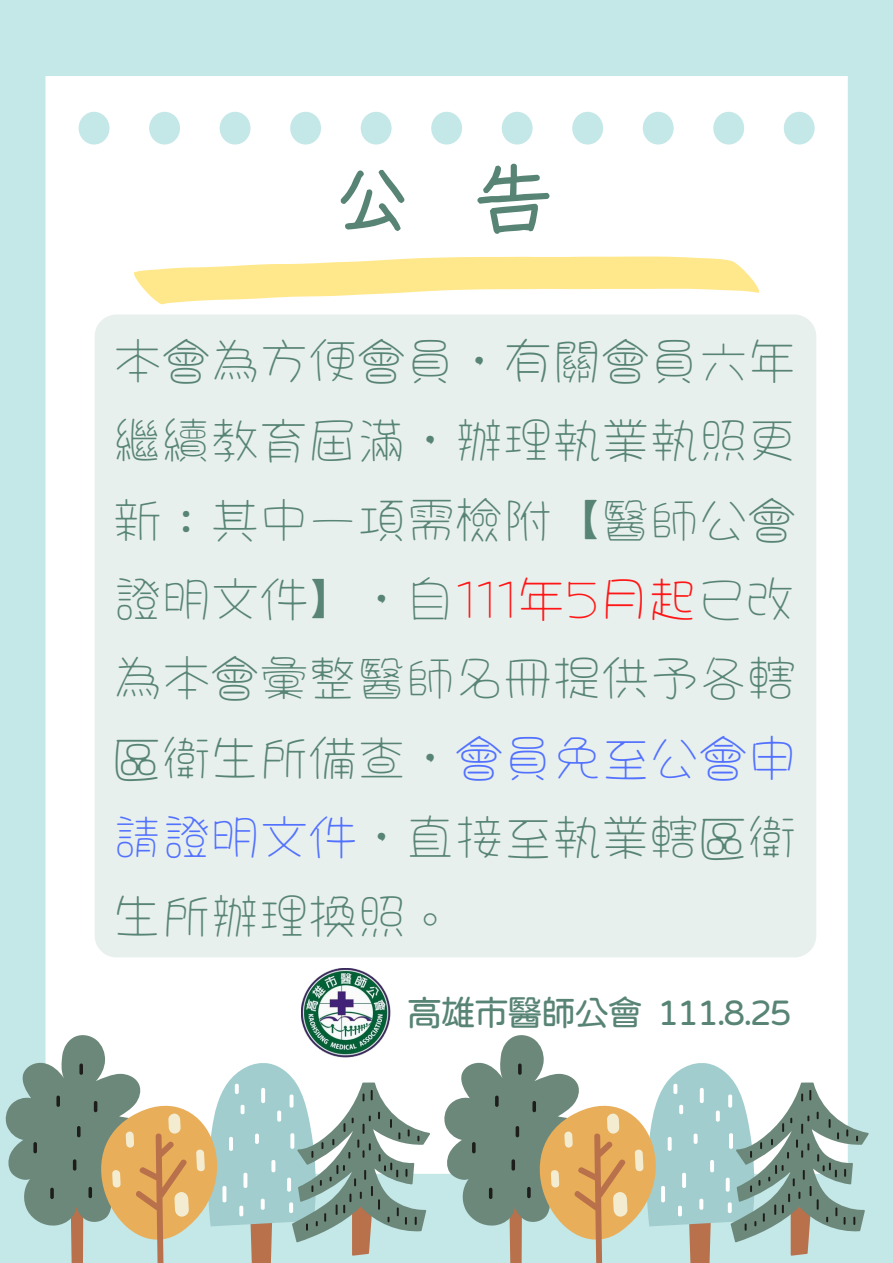
<style>
.page{position:relative;width:893px;height:1263px;background:#c4e7e8}
.page>*{position:absolute;margin:0;border:0;box-sizing:border-box;transform-origin:0 0}
.t1{font:700 78.3px "Yozai";color:#588476}
.t2{font:200 47.55px/79.3px "Pop Gothic Cjk Tc";letter-spacing:.025em;color:#588476;text-align:justify}
.t3{font:35.55px "jf openhuninn 1.1";letter-spacing:-.06em;color:#588476}
.s1{color:#ff1616}
.s2{color:#5271ff}
</style>
<div class="page">
<div style="left:45px;top:76px;width:803px;height:1097px;background:#fff"></div>
<svg style="left:5px;top:1033px;width:425px;height:230px"></svg>
<svg style="left:443px;top:1033px;width:425px;height:230px"></svg>
<svg style="left:134px;top:257px;width:625px;height:47px;background:#ffefb0"></svg>
<div style="left:95px;top:314px;width:721px;height:643px;background:#e8f0ed"></div>
<img style="left:302px;top:968px;width:89px;height:89px">
<h1 class="t1" style="left:333px;top:155px;width:221px">公 告</h1>
<p class="t2" style="left:114px;top:319px;width:683px">本會為方便會員，有關會員六年繼續教育屆滿，辦理執業執照更新：其中一項需檢附【醫師公會證明文件】，自<span class="s1">111年5月起</span>已改為本會彙整醫師名冊提供予各轄區衛生所備查，<span class="s2">會員免至公會申請證明文件</span>，直接至執業轄區衛生所辦理換照。</p>
<p class="t3" style="left:407px;top:995px;width:386px">高雄市醫師公會 111.8.25</p>
</div>
